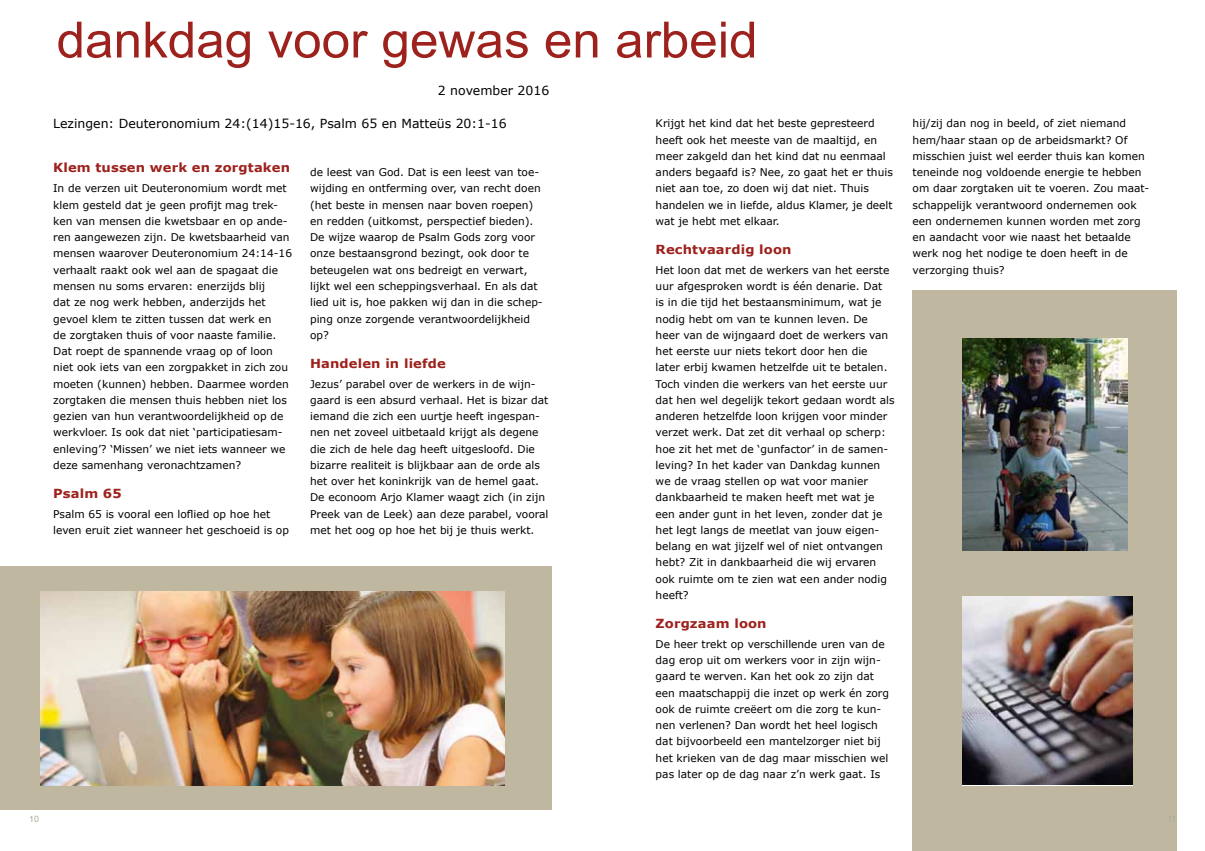
<style>
.page{position:relative;width:1205px;height:851px;background:#fff}
.page>*{position:absolute;margin:0;border:0;box-sizing:border-box;transform-origin:0 0}
.t1{font:50px "Arial Narrow";color:#9d211c;scale:1.25 1}
.t2{font:700 12.5px "Verdana";letter-spacing:.01em;color:#9d211c;scale:1.05 1}
.t3{font:12.5px "Verdana";color:#000}
.t4{font:10.62px/16.2px "Verdana";color:#000}
.t5{font:8.75px "Arial";color:#a5ad97}
</style>
<div class="page">
<div style="left:0;top:566px;width:551px;height:244px;background:#bfb79f"></div>
<div style="left:912px;top:290px;width:264px;height:560px;background:#bfb79f"></div>
<img style="left:40px;top:591px;width:465px;height:194px">
<img style="left:962px;top:339px;width:165px;height:211px">
<img style="left:962px;top:596px;width:170px;height:188px">
<p class="t5" style="left:29px;top:812px;width:11px">10</p>
<h1 class="t1" style="left:57px;top:3px;width:562px">dankdag voor gewas en arbeid</h1>
<p class="t3" style="left:438px;top:82px;width:113px">2 november 2016</p>
<p class="t3" style="left:53px;top:114px;width:455px">Lezingen: Deuteronomium 24:(14)15-16, Psalm 65 en Matteüs 20:1-16</p>
<p class="t4" style="left:656px;top:115px;width:239px">Krijgt het kind dat het beste gepresteerd heeft ook het meeste van de maaltijd, en meer zakgeld dan het kind dat nu eenmaal anders begaafd is? Nee, zo gaat het er thuis niet aan toe, zo doen wij dat niet. Thuis handelen we in liefde, aldus Klamer, je deelt wat je hebt met elkaar.</p>
<p class="t2" style="left:656px;top:240px;width:131px">Rechtvaardig loon</p>
<p class="t4" style="left:656px;top:261px;width:240px">Het loon dat met de werkers van het eerste uur afgesproken wordt is één denarie. Dat<br>is in die tijd het bestaansminimum, wat je nodig hebt om van te kunnen leven. De<br>heer van de wijngaard doet de werkers van het eerste uur niets tekort door hen die<br>later erbij kwamen hetzelfde uit te betalen.<br>Toch vinden die werkers van het eerste uur dat hen wel degelijk tekort gedaan wordt als anderen hetzelfde loon krijgen voor minder verzet werk. Dat zet dit verhaal op scherp: hoe zit het met de ‘gunfactor’ in de samen&shy;leving? In het kader van Dankdag kunnen we de vraag stellen op wat voor manier dankbaarheid te maken heeft met wat je een ander gunt in het leven, zonder dat je het legt langs de meetlat van jouw eigen&shy;belang en wat jijzelf wel of niet ontvangen hebt? Zit in dankbaarheid die wij ervaren ook ruimte om te zien wat een ander nodig heeft?</p>
<p class="t2" style="left:656px;top:614px;width:107px">Zorgzaam loon</p>
<p class="t4" style="left:656px;top:635px;width:235px">De heer trekt op verschillende uren van de dag erop uit om werkers voor in zijn wijn&shy;gaard te werven. Kan het ook zo zijn dat een maatschappij die inzet op werk én zorg ook de ruimte creëert om die zorg te kun&shy;nen verlenen? Dan wordt het heel logisch dat bijvoorbeeld een mantelzorger niet bij het krieken van de dag maar misschien wel pas later op de dag naar z’n werk gaat. Is</p>
<p class="t2" style="left:53px;top:159px;width:227px">Klem tussen werk en zorgtaken</p>
<p class="t4" style="left:53px;top:180px;width:240px">In de verzen uit Deuteronomium wordt met klem gesteld dat je geen profijt mag trek&shy;ken van mensen die kwetsbaar en op ande&shy;ren aangewezen zijn. De kwetsbaarheid van mensen waarover Deuteronomium 24:14-16 verhaalt raakt ook wel aan de spagaat die mensen nu soms ervaren: enerzijds blij<br>dat ze nog werk hebben, anderzijds het gevoel klem te zitten tussen dat werk en<br>de zorgtaken thuis of voor naaste familie.<br>Dat roept de spannende vraag op of loon niet ook iets van een zorgpakket in zich zou moeten (kunnen) hebben. Daarmee worden zorgtaken die mensen thuis hebben niet los gezien van hun verantwoordelijkheid op de werkvloer. Is ook dat niet ‘participatiesam&shy;enleving’? ‘Missen’ we niet iets wanneer we deze samenhang veronachtzamen?</p>
<p class="t2" style="left:53px;top:484px;width:67px">Psalm 65</p>
<p class="t4" style="left:53px;top:505px;width:237px">Psalm 65 is vooral een loflied op hoe het leven eruit ziet wanneer het geschoeid is op</p>
<p class="t4" style="left:310px;top:164px;width:234px">de leest van God. Dat is een leest van toe&shy;wijding en ontferming over, van recht doen (het beste in mensen naar boven roepen) en redden (uitkomst, perspectief bieden).<br>De wijze waarop de Psalm Gods zorg voor onze bestaansgrond bezingt, ook door te beteugelen wat ons bedreigt en verwart, lijkt wel een scheppingsverhaal. En als dat lied uit is, hoe pakken wij dan in die schep&shy;ping onze zorgende verantwoordelijkheid op?</p>
<p class="t2" style="left:310px;top:354px;width:131px">Handelen in liefde</p>
<p class="t4" style="left:310px;top:375px;width:240px">Jezus’ parabel over de werkers in de wijn&shy;gaard is een absurd verhaal. Het is bizar dat iemand die zich een uurtje heeft ingespan&shy;nen net zoveel uitbetaald krijgt als degene die zich de hele dag heeft uitgesloofd. Die bizarre realiteit is blijkbaar aan de orde als het over het koninkrijk van de hemel gaat.<br>De econoom Arjo Klamer waagt zich (in zijn Preek van de Leek) aan deze parabel, vooral met het oog op hoe het bij je thuis werkt.</p>
<p class="t4" style="left:912px;top:115px;width:238px">hij/zij dan nog in beeld, of ziet niemand hem/haar staan op de arbeidsmarkt? Of misschien juist wel eerder thuis kan komen teneinde nog voldoende energie te hebben om daar zorgtaken uit te voeren. Zou maat&shy;schappelijk verantwoord ondernemen ook een ondernemen kunnen worden met zorg en aandacht voor wie naast het betaalde werk nog het nodige te doen heeft in de verzorging thuis?</p>
</div>
